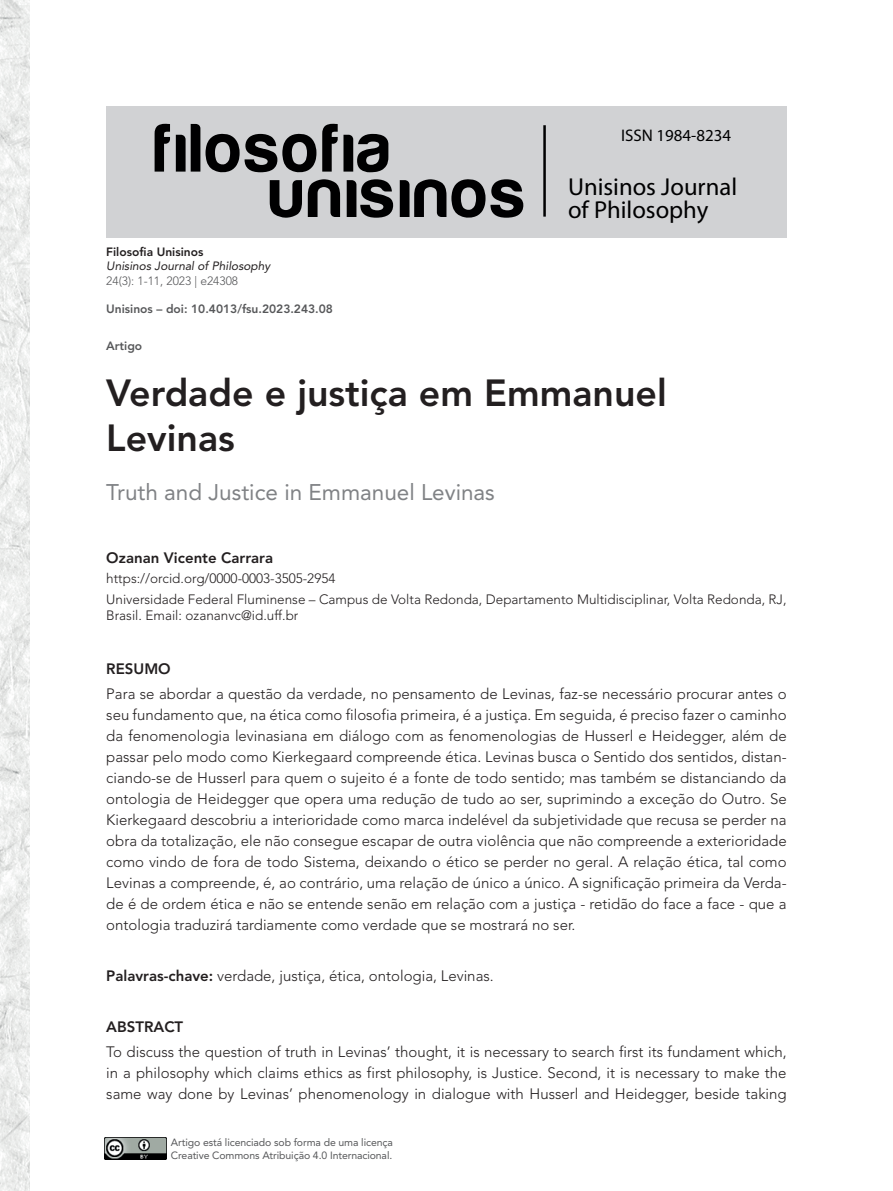
<style>
.page{position:relative;width:893px;height:1191px;background:#fff}
.page>*{position:absolute;margin:0;border:0;box-sizing:border-box;transform-origin:0 0}
.t1{font:800 37.5px/45px "Avenir";color:#231f20}
.t2{font:24.6px/22.2px "Myriad Pro";color:#000001}
.t3{font:22.5px "Avenir";color:#808285}
.t4{font:16.8px "Myriad Pro";color:#000001}
.t5{font:300 15px/21px "Avenir";color:#231f20;text-align:justify}
.t6{font:800 15px "Avenir";color:#231f20}
.t7{font:300 13.5px/20.4px "Avenir";color:#231f20}
.t8{font:800 12px "Avenir";color:#57585a}
.t9{font:italic 12px "Avenir";color:#231f20}
.t10{font:300 12px "Avenir";color:#57585a}
.t11{font:800 12px "Avenir";color:#231f20}
.t12{font:10.5px/12.6px "Avenir";letter-spacing:-.01em;color:#57585a}
.s1{font-weight:800}
</style>
<div class="page">
<img style="left:0;top:0;width:29px;height:1191px">
<img style="left:105px;top:1137px;width:62px;height:22px">
<div style="left:106px;top:106px;width:681px;height:132px;background:#d1d2d4"></div>
<svg style="left:155px;top:124px;width:15px;height:48px"></svg>
<svg style="left:176px;top:124px;width:24px;height:48px"></svg>
<svg style="left:206px;top:134px;width:110px;height:38px"></svg>
<svg style="left:322px;top:124px;width:66px;height:48px"></svg>
<svg style="left:270px;top:180px;width:32px;height:38px"></svg>
<svg style="left:308px;top:179px;width:32px;height:38px"></svg>
<svg style="left:347px;top:179px;width:46px;height:39px"></svg>
<svg style="left:400px;top:179px;width:123px;height:39px"></svg>
<hr style="left:543px;top:125px;width:3px;height:92px;background:#000001">
<p class="t4" style="left:621px;top:125px;width:111px">ISSN 1984-8234</p>
<h2 class="t2" style="left:568px;top:176px;width:171px">Unisinos Journal of Philosophy</h2>
<p class="t11" style="left:106px;top:244px;width:99px">Filosofia Unisinos</p>
<p class="t9" style="left:106px;top:259px;width:166px">Unisinos Journal of Philosophy</p>
<p class="t10" style="left:106px;top:273px;width:133px">24(3): 1-11, 2023 | e24308</p>
<p class="t8" style="left:106px;top:302px;width:228px">Unisinos – doi: 10.4013/fsu.2023.243.08</p>
<p class="t8" style="left:106px;top:339px;width:38px">Artigo</p>
<h1 class="t1" style="left:106px;top:370px;width:562px">Verdade e justiça em Emmanuel<br>Levinas</h1>
<h3 class="t3" style="left:106px;top:479px;width:390px">Truth and Justice in Emmanuel Levinas</h3>
<p class="t6" style="left:106px;top:549px;width:168px">Ozanan Vicente Carrara</p>
<p class="t7" style="left:106px;top:568px;width:682px">https://orcid.org/0000-0003-3505-2954<br>Universidade Federal Fluminense – Campus de Volta Redonda, Departamento Multidisciplinar, Volta Redonda, RJ,</p>
<p class="t7" style="left:106px;top:605px;width:194px">Brasil. Email: ozananvc@id.uff.br</p>
<p class="t6" style="left:106px;top:660px;width:66px">RESUMO</p>
<p class="t5" style="left:106px;top:683px;width:682px">Para se abordar a questão da verdade, no pensamento de Levinas, faz-se necessário procurar antes o seu fundamento que, na ética como filosofia primeira, é a justiça. Em seguida, é preciso fazer o caminho da fenomenologia levinasiana em diálogo com as fenomenologias de Husserl e Heidegger, além de passar pelo modo como Kierkegaard compreende ética. Levinas busca o Sentido dos sentidos, distan&shy;ciando-se de Husserl para quem o sujeito é a fonte de todo sentido; mas também se distanciando da ontologia de Heidegger que opera uma redução de tudo ao ser, suprimindo a exceção do Outro. Se Kierkegaard descobriu a interioridade como marca indelével da subjetividade que recusa se perder na obra da totalização, ele não consegue escapar de outra violência que não compreende a exterioridade como vindo de fora de todo Sistema, deixando o ético se perder no geral. A relação ética, tal como Levinas a compreende, é, ao contrário, uma relação de único a único. A significação primeira da Verda&shy;de é de ordem ética e não se entende senão em relação com a justiça - retidão do face a face - que a ontologia traduzirá tardiamente como verdade que se mostrará no ser.</p>
<p class="t5" style="left:106px;top:965px;width:389px"><span class="s1">Palavras-chave:</span> verdade, justiça, ética, ontologia, Levinas.</p>
<p class="t6" style="left:106px;top:1017px;width:78px">ABSTRACT</p>
<p class="t5" style="left:106px;top:1041px;width:682px">To discuss the question of truth in Levinas’ thought, it is necessary to search first its fundament which, in a philosophy which claims ethics as first philosophy, is Justice. Second, it is necessary to make the same way done by Levinas’ phenomenology in dialogue with Husserl and Heidegger, beside taking</p>
<p class="t12" style="left:171px;top:1136px;width:224px">Artigo está licenciado sob forma de uma licença<br>Creative Commons Atribuição 4.0 Internacional.</p>
</div>
